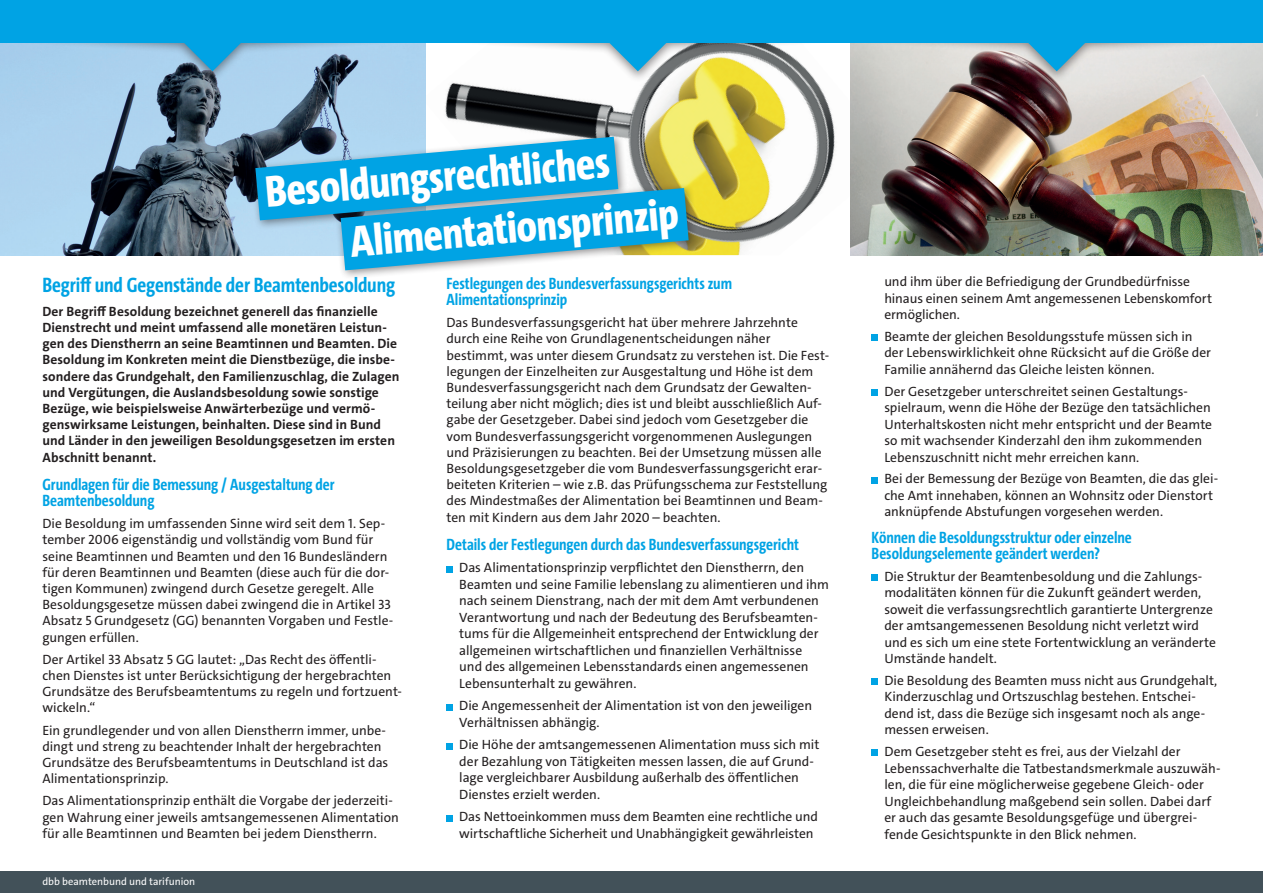
<style>
.page{position:relative;width:1263px;height:893px;background:#fff}
.page>*{position:absolute;margin:0;border:0;box-sizing:border-box;transform-origin:0 0}
.t1{font:800 45px/57.2px "The Sans Cd LF8";color:#fff}
.t2{font:700 21px "The Sans Cd LF7";letter-spacing:-.005em;color:#00a3e4}
.t3{font:700 16.5px/16.2px "The Sans Cd LF7";color:#00a3e4}
.t4{font:13.5px/16.5px "The Sans C4 s";color:#231f20}
.t5{font:700 13.5px/16.2px "The Sans C4 s";letter-spacing:.005em;color:#231f20}
.t6{font:10.5px "The Sans C4 s";color:#fff}
</style>
<div class="page">
<img style="left:425px;top:42px;width:425px;height:204px">
<svg style="left:0;top:42px;width:425px;height:213px;background:#809db4"></svg>
<div style="left:6px;top:0;width:413px;height:83px;background:#231f20;opacity:.5"></div>
<svg style="left:15px;top:42px;width:395px;height:29px;background:#8dbede"></svg>
<div style="left:0;top:872px;width:1263px;height:21px;background:#425159"></div>
<img style="left:850px;top:83px;width:413px;height:172px">
<div style="left:850px;top:0;width:413px;height:83px;background:#231f20;opacity:.5"></div>
<svg style="left:859px;top:42px;width:395px;height:29px;background:#b8c5ca"></svg>
<div style="left:431px;top:0;width:413px;height:83px;background:#231f20;opacity:.5"></div>
<svg style="left:440px;top:42px;width:395px;height:29px"></svg>
<div style="left:0;top:0;width:1263px;height:42px;background:#00a3e4"></div>
<svg style="left:201px;top:106px;width:472px;height:145px;background:#7598a8"></svg>
<svg style="left:286px;top:157px;width:457px;height:120px;background:#53b5ce"></svg>
<div style="left:446px;top:566px;width:7px;height:6px;background:#00a3e4"></div>
<div style="left:446px;top:704px;width:7px;height:6px;background:#00a3e4"></div>
<div style="left:446px;top:743px;width:7px;height:6px;background:#00a3e4"></div>
<div style="left:446px;top:815px;width:7px;height:6px;background:#00a3e4"></div>
<svg style="left:872px;top:335px;width:6px;height:6px"></svg>
<div style="left:872px;top:389px;width:6px;height:7px;background:#00a3e4"></div>
<svg style="left:872px;top:477px;width:6px;height:6px"></svg>
<div style="left:872px;top:574px;width:6px;height:7px;background:#00a3e4"></div>
<div style="left:872px;top:678px;width:6px;height:7px;background:#00a3e4"></div>
<svg style="left:872px;top:750px;width:6px;height:6px"></svg>
<h1 class="t1" style="left:343px;top:155px;width:330px;text-indent:-81px;rotate:-5deg">Besoldungsrechtliches<br>Alimentationsprinzip</h1>
<p class="t3" style="left:446px;top:275px;width:287px">Festlegungen des Bundesverfassungsgerichts zum<br>Alimentationsprinzip</p>
<p class="t4" style="left:446px;top:315px;width:384px">Das Bundesverfassungsgericht hat über mehrere Jahrzehnte durch eine Reihe von Grundlagenentscheidungen näher bestimmt, was unter diesem Grundsatz zu verstehen ist. Die Fest&shy;legungen der Einzelheiten zur Ausgestaltung und Höhe ist dem Bundesverfassungsgericht nach dem Grundsatz der Gewalten&shy;teilung aber nicht möglich; dies ist und bleibt ausschließlich Auf&shy;gabe der Gesetzgeber. Dabei sind jedoch vom Gesetzgeber die vom Bundesverfassungsgericht vorgenommenen Auslegungen und Präzisierungen zu beachten. Bei der Umsetzung müssen alle Besoldungsgesetzgeber die vom Bundesverfassungsgericht erar&shy;beiteten Kriterien – wie z.B. das Prüfungsschema zur Feststellung des Mindestmaßes der Alimentation bei Beamtinnen und Beam&shy;ten mit Kindern aus dem Jahr 2020 – beachten.</p>
<p class="t3" style="left:446px;top:536px;width:354px">Details der Festlegungen durch das Bundesverfassungsgericht</p>
<p class="t4" style="left:459px;top:560px;width:371px">Das Alimentationsprinzip verpflichtet den Dienstherrn, den Beamten und seine Familie lebenslang zu alimentieren und ihm nach seinem Dienstrang, nach der mit dem Amt verbundenen Verantwortung und nach der Bedeutung des Berufsbeamten&shy;tums für die Allgemeinheit entsprechend der Entwicklung der allgemeinen wirtschaftlichen und finanziellen Verhältnisse<br>und des allgemeinen Lebensstandards einen angemessenen Lebensunterhalt zu gewähren.</p>
<p class="t4" style="left:459px;top:698px;width:354px">Die Angemessenheit der Alimentation ist von den jeweiligen<br>Verhältnissen abhängig.</p>
<p class="t4" style="left:459px;top:737px;width:362px">Die Höhe der amtsangemessenen Alimentation muss sich mit der Bezahlung von Tätigkeiten messen lassen, die auf Grund&shy;lage vergleichbarer Ausbildung außerhalb des öffentlichen Dienstes erzielt werden.</p>
<p class="t4" style="left:459px;top:809px;width:360px">Das Nettoeinkommen muss dem Beamten eine rechtliche und wirtschaftliche Sicherheit und Unabhängigkeit gewährleisten</p>
<h2 class="t2" style="left:42px;top:272px;width:354px">Begriff und Gegenstände der Beamtenbesoldung</h2>
<p class="t5" style="left:42px;top:303px;width:359px">Der Begriff Besoldung bezeichnet generell das finanzielle Dienstrecht und meint umfassend alle monetären Leistun&shy;gen des Dienstherrn an seine Beamtinnen und Beamten. Die Besoldung im Konkreten meint die Dienstbezüge, die insbe&shy;sondere das Grundgehalt, den Familienzuschlag, die Zulagen und Vergütungen, die Auslandsbesoldung sowie sonstige Bezüge, wie beispielsweise Anwärterbezüge und vermö&shy;genswirksame Leistungen, beinhalten. Diese sind in Bund und Länder in den jeweiligen Besoldungsgesetzen im ersten Abschnitt benannt.</p>
<p class="t3" style="left:42px;top:476px;width:294px">Grundlagen für die Bemessung / Ausgestaltung der<br>Beamtenbesoldung</p>
<p class="t4" style="left:42px;top:516px;width:352px">Die Besoldung im umfassenden Sinne wird seit dem 1. Sep&shy;tember 2006 eigenständig und vollständig vom Bund für seine Beamtinnen und Beamten und den 16 Bundesländern für deren Beamtinnen und Beamten (diese auch für die dor&shy;tigen Kommunen) zwingend durch Gesetze geregelt. Alle Besoldungsgesetze müssen dabei zwingend die in Artikel 33<br>Absatz 5 Grundgesetz (GG) benannten Vorgaben und Festle&shy;gungen erfüllen.</p>
<p class="t4" style="left:42px;top:651px;width:361px">Der Artikel 33 Absatz 5 GG lautet: „Das Recht des öffentli&shy;chen Dienstes ist unter Berücksichtigung der hergebrachten Grundsätze des Berufsbeamtentums zu regeln und fortzuent&shy;wickeln.“</p>
<p class="t4" style="left:42px;top:722px;width:347px">Ein grundlegender und von allen Dienstherrn immer, unbe&shy;dingt und streng zu beachtender Inhalt der hergebrachten Grundsätze des Berufsbeamtentums in Deutschland ist das Alimentationsprinzip.</p>
<p class="t4" style="left:42px;top:793px;width:358px">Das Alimentationsprinzip enthält die Vorgabe der jederzeiti&shy;gen Wahrung einer jeweils amtsangemessenen Alimentation für alle Beamtinnen und Beamten bei jedem Dienstherrn.</p>
<p class="t6" style="left:43px;top:875px;width:154px">dbb beamtenbund und tarifunion</p>
<p class="t4" style="left:884px;top:274px;width:329px">und ihm über die Befriedigung der Grundbedürfnisse hinaus einen seinem Amt angemessenen Lebenskomfort ermöglichen.</p>
<p class="t4" style="left:884px;top:328px;width:328px">Beamte der gleichen Besoldungsstufe müssen sich in der Lebenswirklichkeit ohne Rücksicht auf die Größe der<br>Familie annähernd das Gleiche leisten können.</p>
<p class="t4" style="left:884px;top:383px;width:329px">Der Gesetzgeber unterschreitet seinen Gestaltungs&shy;spielraum, wenn die Höhe der Bezüge den tatsächlichen Unterhaltskosten nicht mehr entspricht und der Beamte so mit wachsender Kinderzahl den ihm zukommenden Lebenszuschnitt nicht mehr erreichen kann.</p>
<p class="t4" style="left:884px;top:470px;width:335px">Bei der Bemessung der Bezüge von Beamten, die das glei&shy;che Amt innehaben, können an Wohnsitz oder Dienstort anknüpfende Abstufungen vorgesehen werden.</p>
<p class="t3" style="left:872px;top:529px;width:262px">Können die Besoldungsstruktur oder einzelne<br>Besoldungselemente geändert werden?</p>
<p class="t4" style="left:884px;top:568px;width:333px">Die Struktur der Beamtenbesoldung und die Zahlungs&shy;modalitäten können für die Zukunft geändert werden, soweit die verfassungsrechtlich garantierte Untergrenze der amtsangemessenen Besoldung nicht verletzt wird und es sich um eine stete Fortentwicklung an veränderte Umstände handelt.</p>
<p class="t4" style="left:884px;top:672px;width:334px">Die Besoldung des Beamten muss nicht aus Grundgehalt, Kinderzuschlag und Ortszuschlag bestehen. Entschei&shy;dend ist, dass die Bezüge sich insgesamt noch als ange&shy;messen erweisen.</p>
<p class="t4" style="left:884px;top:743px;width:338px">Dem Gesetzgeber steht es frei, aus der Vielzahl der Lebenssachverhalte die Tatbestandsmerkmale auszuwäh&shy;len, die für eine möglicherweise gegebene Gleich- oder Ungleichbehandlung maßgebend sein sollen. Dabei darf er auch das gesamte Besoldungsgefüge und übergrei&shy;fende Gesichtspunkte in den Blick nehmen.</p>
</div>
